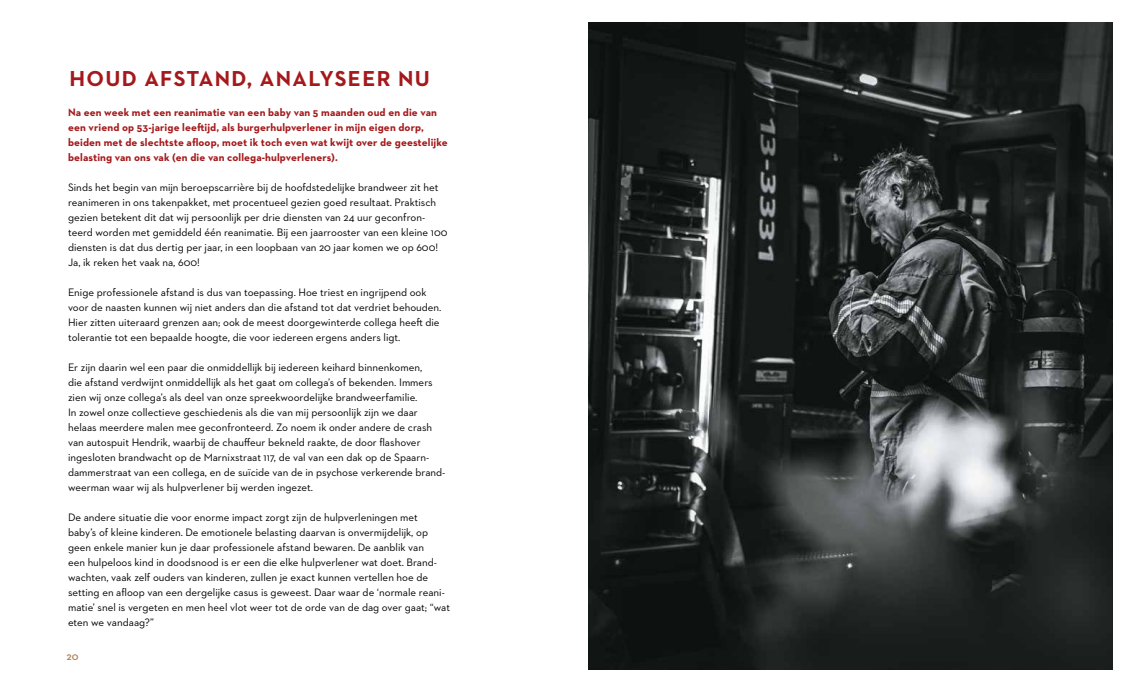
<style>
.page{position:relative;width:1134px;height:695px;background:#fff}
.page>*{position:absolute;margin:0;border:0;box-sizing:border-box;transform-origin:0 0}
.t1{font:700 22px "Neutraface 2 Text";letter-spacing:.06em;color:#a4191b}
.t2{font:11px/15px "Neutraface 2 Text";color:#000}
.t3{font:700 11px/15px "Neutraface 2 Text";letter-spacing:.01em;color:#a4191b}
.t4{font:600 11px "Neutraface 2 Text";color:#b18355}
</style>
<div class="page">
<img style="left:588px;top:23px;width:525px;height:646px">
<h1 class="t1" style="left:69px;top:64px;width:362px">HOUD AFSTAND, ANALYSEER NU</h1>
<p class="t3" style="left:68px;top:105px;width:381px">Na een week met een reanimatie van een baby van 5 maanden oud en die van een vriend op 53-jarige leeftijd, als burgerhulpverlener in mijn eigen dorp, beiden met de slechtste afloop, moet ik toch even wat kwijt over de geestelijke belasting van ons vak (en die van collega-hulpverleners).</p>
<p class="t2" style="left:68px;top:179px;width:381px">Sinds het begin van mijn beroepscarrière bij de hoofdstedelijke brandweer zit het reanimeren in ons takenpakket, met procentueel gezien goed resultaat. Praktisch gezien betekent dit dat wij persoonlijk per drie diensten van 24 uur geconfron&shy;teerd worden met gemiddeld één reanimatie. Bij een jaarrooster van een kleine 100 diensten is dat dus dertig per jaar, in een loopbaan van 20 jaar komen we op 600!<br>Ja, ik reken het vaak na, 600!</p>
<p class="t2" style="left:68px;top:285px;width:375px">Enige professionele afstand is dus van toepassing. Hoe triest en ingrijpend ook voor de naasten kunnen wij niet anders dan die afstand tot dat verdriet behouden.<br>Hier zitten uiteraard grenzen aan; ook de meest doorgewinterde collega heeft die tolerantie tot een bepaalde hoogte, die voor iedereen ergens anders ligt.</p>
<p class="t2" style="left:68px;top:360px;width:379px">Er zijn daarin wel een paar die onmiddellijk bij iedereen keihard binnenkomen,<br>die afstand verdwijnt onmiddellijk als het gaat om collega’s of bekenden. Immers zien wij onze collega’s als deel van onze spreekwoordelijke brandweerfamilie.<br>In zowel onze collectieve geschiedenis als die van mij persoonlijk zijn we daar helaas meerdere malen mee geconfronteerd. Zo noem ik onder andere de crash van autospuit Hendrik, waarbij de chauffeur bekneld raakte, de door flashover ingesloten brandwacht op de Marnixstraat 117, de val van een dak op de Spaarn&shy;dammerstraat van een collega, en de suïcide van de in psychose verkerende brand&shy;weerman waar wij als hulpverlener bij werden ingezet.</p>
<p class="t2" style="left:68px;top:510px;width:384px">De andere situatie die voor enorme impact zorgt zijn de hulpverleningen met<br>baby’s of kleine kinderen. De emotionele belasting daarvan is onvermijdelijk, op geen enkele manier kun je daar professionele afstand bewaren. De aanblik van<br>een hulpeloos kind in doodsnood is er een die elke hulpverlener wat doet. Brand&shy;wachten, vaak zelf ouders van kinderen, zullen je exact kunnen vertellen hoe de setting en afloop van een dergelijke casus is geweest. Daar waar de ‘normale reani&shy;matie’ snel is vergeten en men heel vlot weer tot de orde van de dag over gaat; “wat eten we vandaag?”</p>
<p class="t4" style="left:67px;top:648px;width:14px">20</p>
</div>
